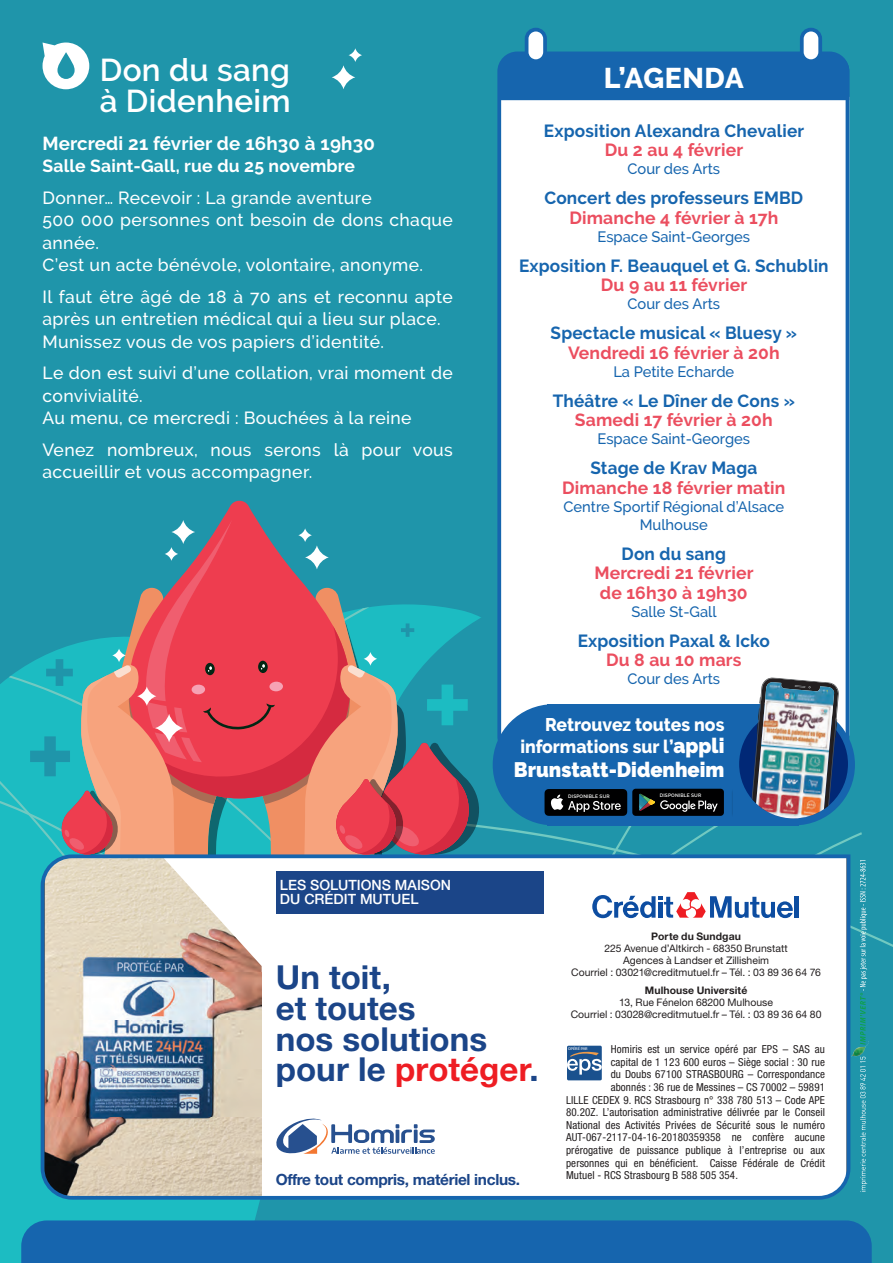
<style>
.page{position:relative;width:893px;height:1263px;background:#1f95aa}
.page>*{position:absolute;margin:0;border:0;box-sizing:border-box;transform-origin:0 0}
.t1{font:700 33.15px/30.9px "Helvetica Neue LT Std";color:#1b4588}
.t2{font:600 31.5px/31.5px "Raleway";letter-spacing:.01em;color:#fff}
.t3{font:800 28.5px "Raleway";letter-spacing:.02em;color:#fff}
.t4{font:900 21px "Raleway";color:#fff;scale:.96 1}
.t5{font:700 18.75px "Raleway";letter-spacing:.01em;color:#fff}
.t6{font:800 18.3px/22.2px "Raleway";color:#fff;text-align:right;scale:.96 1}
.t7{font:500 17.55px/22.5px "Raleway";letter-spacing:.02em;color:#fff}
.t8{font:700 17.55px "Raleway";letter-spacing:.01em;color:#1665ae}
.t9{font:700 17.55px/19.5px "Raleway";letter-spacing:.01em;color:#eb4e5f;text-align:center}
.t10{font:700 17.55px "Raleway";letter-spacing:.01em;color:#fff}
.t11{font:700 15.45px "Helvetica Neue LT Std";letter-spacing:-.02em;color:#1b4588}
.t12{font:500 15px/18px "Raleway";color:#1665ae;text-align:center}
.t13{font:500 14.1px/14.1px "Helvetica Neue LT Std";color:#fff}
.t14{font:condensed 10.95px "Helvetica Neue LT Std";letter-spacing:.01em;color:#231f20}
.t15{font:10.35px/12.1px "Helvetica Neue LT Std";color:#231f20;text-align:center}
.t16{font:700 10.35px "Helvetica Neue LT Std";letter-spacing:.01em;color:#231f20}
.t17{font:600 4.8px "Raleway";letter-spacing:.03em;color:#fff}
.t18{font:500 3.75px "Encode Sans";letter-spacing:-.015em;color:#fff}
.s1{font-weight:900;font-size:21px}
.s2{color:#ee1d23}
</style>
<div class="page">
<div style="left:0;top:969px;width:238px;height:294px;background:#1cbcc2"></div>
<svg style="left:481px;top:818px;width:412px;height:129px"></svg>
<svg style="left:222px;top:500px;width:35px;height:20px"></svg>
<div style="left:21px;top:1220px;width:851px;height:43px;background:#1665ae"></div>
<svg style="left:39px;top:852px;width:813px;height:349px;background:#dde1e5"></svg>
<div style="left:502px;top:100px;width:342px;height:632px;background:#fff"></div>
<div style="left:502px;top:53px;width:347px;height:47px;background:#1665ae"></div>
<div style="left:497px;top:52px;width:352px;height:704px;border:4px solid #1665ae;border-radius:18px"></div>
<div style="left:527px;top:30px;width:18px;height:31px;background:#fff;border-radius:9px"></div>
<div style="left:525px;top:28px;width:22px;height:35px;border:4px solid #1665ae;border-radius:9px"></div>
<div style="left:802px;top:30px;width:18px;height:31px;background:#fff;border-radius:9px"></div>
<div style="left:800px;top:28px;width:22px;height:35px;border:4px solid #1665ae;border-radius:9px"></div>
<svg style="left:860px;top:1057px;width:7px;height:135px"></svg>
<img style="left:852px;top:1041px;width:17px;height:14px">
<svg style="left:860px;top:860px;width:7px;height:185px"></svg>
<svg style="left:43px;top:43px;width:46px;height:46px"></svg>
<svg style="left:57px;top:52px;width:18px;height:27px"></svg>
<svg style="left:332px;top:65px;width:23px;height:24px"></svg>
<svg style="left:348px;top:48px;width:14px;height:14px"></svg>
<svg style="left:0;top:520px;width:481px;height:449px"></svg>
<div style="left:734px;top:704px;width:121px;height:121px;background:#1665ae;border-radius:50%"></div>
<div style="left:493px;top:704px;width:121px;height:121px;background:#1665ae;border-radius:50%"></div>
<div style="left:547px;top:704px;width:251px;height:121px;background:#1665ae"></div>
<svg style="left:544px;top:789px;width:83px;height:27px;background:#212224"></svg>
<img style="left:732px;top:792px;width:1px;height:22px">
<div style="left:632px;top:789px;width:92px;height:27px;background:#000001;border-radius:3px"></div>
<svg style="left:639px;top:793px;width:79px;height:19px"></svg>
<div style="left:739px;top:710px;width:109px;height:108px;background:#012876;border-radius:50%"></div>
<img style="left:751px;top:677px;width:88px;height:141px">
<h2 class="t2" style="left:100px;top:54px;width:192px">Don du sang à Didenheim</h2>
<h3 class="t5" style="left:43px;top:132px;width:334px">Mercredi 21 février de 16h30 à 19h30</h3>
<h3 class="t10" style="left:43px;top:156px;width:314px">Salle Saint-Gall, rue du 25 novembre</h3>
<h3 class="t7" style="left:43px;top:186px;width:412px">Donner… Recevoir : La grande aventure<br>500 000 personnes ont besoin de dons chaque année.<br>C’est un acte bénévole, volontaire, anonyme.</h3>
<h3 class="t7" style="left:43px;top:285px;width:412px">Il faut être âgé de 18 à 70 ans et reconnu apte après un entretien médical qui a lieu sur place.<br>Munissez vous de vos papiers d’identité.</h3>
<h3 class="t7" style="left:43px;top:362px;width:412px">Le don est suivi d’une collation, vrai moment de convivialité.<br>Au menu, ce mercredi : Bouchées à la reine</h3>
<h3 class="t7" style="left:43px;top:438px;width:412px">Venez nombreux, nous serons là pour vous accueillir et vous accompagner.</h3>
<p class="t13" style="left:280px;top:878px;width:173px">LES SOLUTIONS MAISON<br>DU CRÉDIT MUTUEL</p>
<h3 class="t3" style="left:604px;top:61px;width:142px">L’AGENDA</h3>
<h3 class="t8" style="left:544px;top:121px;width:262px">Exposition Alexandra Chevalier</h3>
<h3 class="t9" style="left:605px;top:140px;width:140px">Du 2 au 4 février</h3>
<h3 class="t12" style="left:627px;top:160px;width:94px">Cour des Arts</h3>
<h3 class="t8" style="left:544px;top:188px;width:260px">Concert des professeurs EMBD</h3>
<h3 class="t9" style="left:569px;top:208px;width:210px">Dimanche 4 février à 17h</h3>
<h3 class="t12" style="left:597px;top:227px;width:154px">Espace Saint-Georges</h3>
<h3 class="t8" style="left:519px;top:256px;width:311px">Exposition F. Beauquel et G. Schublin</h3>
<h3 class="t9" style="left:601px;top:275px;width:148px">Du 9 au 11 février</h3>
<h3 class="t12" style="left:627px;top:295px;width:94px">Cour des Arts</h3>
<h3 class="t8" style="left:551px;top:323px;width:248px">Spectacle musical « Bluesy »</h3>
<h3 class="t9" style="left:568px;top:343px;width:213px">Vendredi 16 février à 20h</h3>
<h3 class="t12" style="left:613px;top:362px;width:122px">La Petite Echarde</h3>
<h3 class="t8" style="left:553px;top:391px;width:244px">Théâtre « Le Dîner de Cons »</h3>
<h3 class="t9" style="left:575px;top:410px;width:199px">Samedi 17 février à 20h</h3>
<h3 class="t12" style="left:597px;top:430px;width:154px">Espace Saint-Georges</h3>
<h3 class="t8" style="left:590px;top:458px;width:168px">Stage de Krav Maga</h3>
<h3 class="t9" style="left:562px;top:478px;width:225px">Dimanche 18 février matin</h3>
<h3 class="t12" style="left:563px;top:497px;width:222px">Centre Sportif Régional d’Alsace<br>Mulhouse</h3>
<h3 class="t8" style="left:622px;top:544px;width:106px">Don du sang</h3>
<h3 class="t9" style="left:594px;top:563px;width:161px">Mercredi 21 février de 16h30 à 19h30</h3>
<h3 class="t12" style="left:631px;top:602px;width:87px">Salle St-Gall</h3>
<h3 class="t8" style="left:578px;top:631px;width:194px">Exposition Paxal &amp; Icko</h3>
<h3 class="t9" style="left:606px;top:650px;width:137px">Du 8 au 10 mars</h3>
<h3 class="t12" style="left:627px;top:670px;width:94px">Cour des Arts</h3>
<h3 class="t6" style="left:520px;top:714px;width:214px">Retrouvez toutes nos informations sur l’<span class="s1">appli</span></h3>
<h3 class="t4" style="left:514px;top:757px;width:221px">Brunstatt-Didenheim</h3>
<p class="t17" style="left:568px;top:793px;width:43px">DISPONIBLE SUR</p>
<p class="t17" style="left:660px;top:792px;width:43px">DISPONIBLE SUR</p>
<h1 class="t1" style="left:276px;top:961px;width:264px">Un toit,<br>et toutes<br>nos solutions pour le <span class="s2">protéger</span>.</h1>
<h3 class="t11" style="left:276px;top:1170px;width:246px">Offre tout compris, matériel inclus.</h3>
<p class="t16" style="left:651px;top:930px;width:91px">Porte du Sundgau</p>
<p class="t15" style="left:571px;top:942px;width:251px">225 Avenue d’Altkirch - 68350 Brunstatt<br>Agences à Landser et Zillisheim<br>Courriel : 03021@creditmutuel.fr – Tél. : 03 89 36 64 76</p>
<p class="t16" style="left:645px;top:983px;width:104px">Mulhouse Université</p>
<p class="t15" style="left:571px;top:996px;width:252px">13, Rue Fénelon 68200 Mulhouse<br>Courriel : 03028@creditmutuel.fr – Tél. : 03 89 36 64 80</p>
<p class="t14" style="left:611px;top:1043px;width:216px">Homiris est un service opéré par EPS – SAS au</p>
<p class="t14" style="left:611px;top:1056px;width:216px">capital de 1 123 600 euros – Siège social : 30 rue</p>
<p class="t14" style="left:611px;top:1068px;width:216px">du Doubs 67100 STRASBOURG – Correspondance</p>
<p class="t14" style="left:611px;top:1081px;width:216px">abonnés : 36 rue de Messines – CS 70002 – 59891</p>
<p class="t14" style="left:566px;top:1093px;width:260px">LILLE CEDEX 9. RCS Strasbourg n° 338 780 513 – Code APE</p>
<p class="t14" style="left:566px;top:1106px;width:260px">80.20Z. L’autorisation administrative délivrée par le Conseil</p>
<p class="t14" style="left:566px;top:1119px;width:260px">National des Activités Privées de Sécurité sous le numéro</p>
<p class="t14" style="left:566px;top:1131px;width:260px">AUT-067-2117-04-16-20180359358 ne confère aucune</p>
<p class="t14" style="left:566px;top:1144px;width:260px">prérogative de puissance publique à l’entreprise ou aux</p>
<p class="t14" style="left:566px;top:1156px;width:260px">personnes qui en bénéficient. Caisse Fédérale de Crédit</p>
<p class="t14" style="left:566px;top:1169px;width:173px">Mutuel - RCS Strasbourg B 588 505 354.</p>
<p class="t18" style="left:568px;top:1046px;width:21px">OPÉRÉ PAR</p>
</div>
